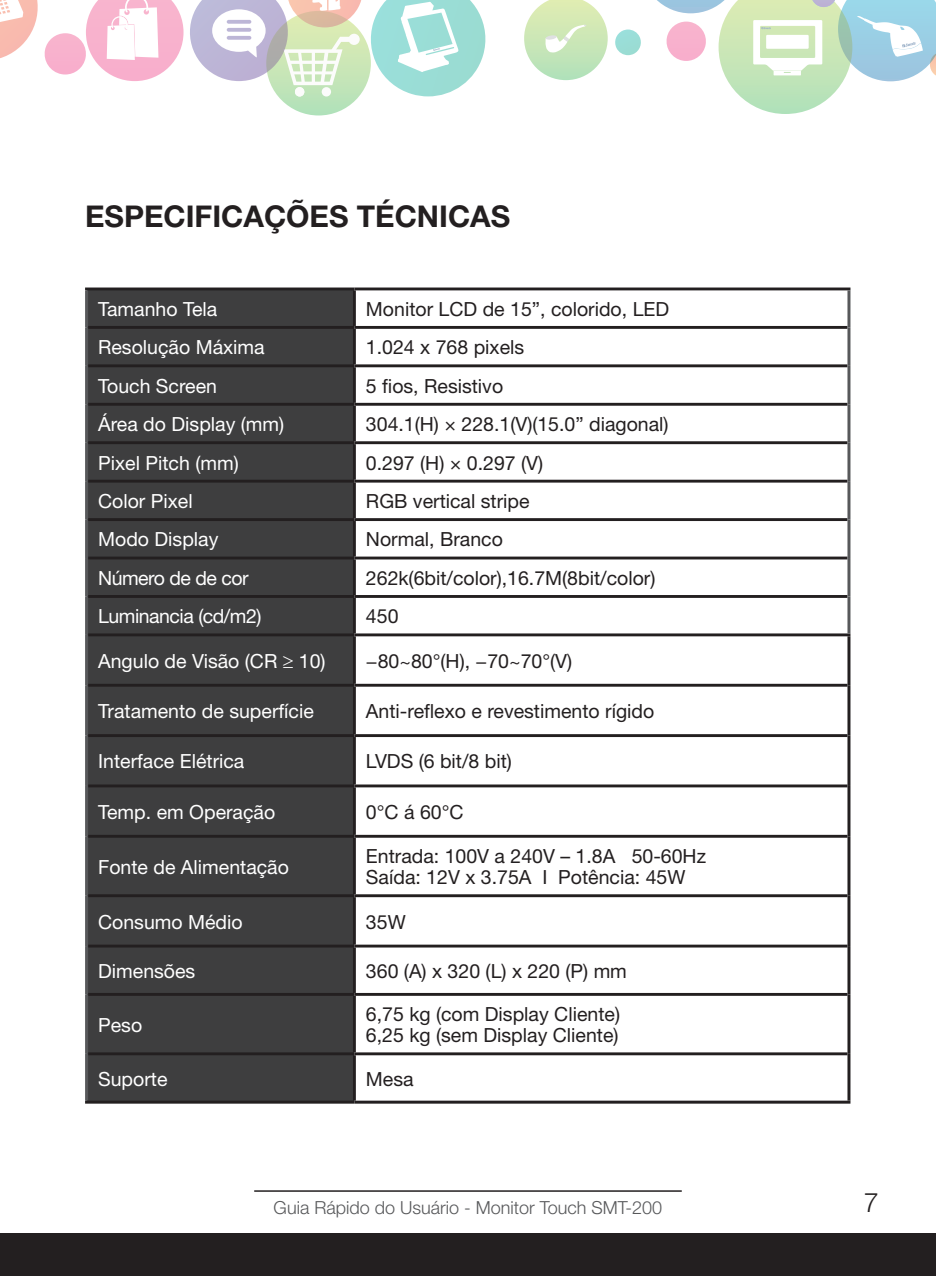
<style>
.page{position:relative;width:936px;height:1276px;background:#fff}
.page>*{position:absolute;margin:0;border:0;box-sizing:border-box;transform-origin:0 0}
.t1{font:700 30px "Helvetica Neue";color:#231f20}
.t2{font:300 27px "Helvetica Neue";color:#231f20}
.t3{font:19.5px "Helvetica Neue";color:#231f20}
.t4{font:19.5px "Helvetica Neue";color:#fff}
.t5{font:19.5px "Helvetica Neue";letter-spacing:-.025em;color:#fff}
.t6{font:300 18px "Helvetica Neue";color:#57585a}
</style>
<div class="page">
<div style="left:266px;top:11px;width:105px;height:104px;background:#b6e2b9;border-radius:52px"></div>
<svg style="left:524px;top:0;width:83px;height:80px"></svg>
<svg style="left:0;top:0;width:486px;height:96px"></svg>
<svg style="left:615px;top:0;width:320px;height:114px"></svg>
<div style="left:0;top:1233px;width:935px;height:43px;background:#231f20"></div>
<hr style="left:254px;top:1190px;width:427px;height:1px;background:#231f20">
<div style="left:88px;top:290px;width:265px;height:810px;background:#3e3e3f"></div>
<svg style="left:356px;top:290px;width:491px;height:766px"></svg>
<hr style="left:353px;top:290px;width:3px;height:36px;background:#231f20">
<hr style="left:353px;top:329px;width:3px;height:35px;background:#231f20">
<hr style="left:353px;top:367px;width:3px;height:36px;background:#231f20">
<hr style="left:353px;top:406px;width:3px;height:35px;background:#231f20">
<hr style="left:353px;top:444px;width:3px;height:36px;background:#231f20">
<hr style="left:353px;top:482px;width:3px;height:36px;background:#231f20">
<hr style="left:353px;top:521px;width:3px;height:35px;background:#231f20">
<hr style="left:353px;top:559px;width:3px;height:36px;background:#231f20">
<hr style="left:353px;top:598px;width:3px;height:35px;background:#231f20">
<hr style="left:353px;top:636px;width:3px;height:48px;background:#231f20">
<hr style="left:353px;top:686px;width:3px;height:48px;background:#231f20">
<hr style="left:353px;top:737px;width:3px;height:47px;background:#231f20">
<hr style="left:353px;top:787px;width:3px;height:48px;background:#231f20">
<hr style="left:353px;top:837px;width:3px;height:57px;background:#231f20">
<hr style="left:353px;top:897px;width:3px;height:47px;background:#231f20">
<hr style="left:353px;top:947px;width:3px;height:46px;background:#231f20">
<hr style="left:353px;top:996px;width:3px;height:56px;background:#231f20">
<hr style="left:353px;top:1055px;width:3px;height:45px;background:#231f20">
<hr style="left:85px;top:287px;width:269px;height:3px;background:#231f20">
<hr style="left:354px;top:287px;width:496px;height:3px;background:#231f20">
<hr style="left:88px;top:326px;width:266px;height:3px;background:#231f20">
<hr style="left:354px;top:326px;width:493px;height:3px;background:#231f20">
<hr style="left:88px;top:364px;width:266px;height:3px;background:#231f20">
<hr style="left:354px;top:364px;width:493px;height:3px;background:#231f20">
<hr style="left:88px;top:403px;width:266px;height:3px;background:#231f20">
<hr style="left:354px;top:403px;width:493px;height:3px;background:#231f20">
<hr style="left:88px;top:441px;width:266px;height:3px;background:#231f20">
<hr style="left:354px;top:441px;width:493px;height:3px;background:#231f20">
<hr style="left:88px;top:480px;width:266px;height:2px;background:#231f20">
<hr style="left:354px;top:480px;width:493px;height:2px;background:#231f20">
<hr style="left:88px;top:518px;width:266px;height:3px;background:#231f20">
<hr style="left:354px;top:518px;width:493px;height:3px;background:#231f20">
<hr style="left:88px;top:556px;width:266px;height:3px;background:#231f20">
<hr style="left:354px;top:556px;width:493px;height:3px;background:#231f20">
<hr style="left:88px;top:595px;width:266px;height:3px;background:#231f20">
<hr style="left:354px;top:595px;width:493px;height:3px;background:#231f20">
<hr style="left:88px;top:633px;width:266px;height:3px;background:#231f20">
<hr style="left:354px;top:633px;width:496px;height:3px;background:#231f20">
<hr style="left:88px;top:684px;width:266px;height:2px;background:#231f20">
<hr style="left:354px;top:684px;width:493px;height:2px;background:#231f20">
<hr style="left:88px;top:734px;width:266px;height:3px;background:#231f20">
<hr style="left:354px;top:734px;width:493px;height:3px;background:#231f20">
<hr style="left:88px;top:784px;width:266px;height:3px;background:#231f20">
<hr style="left:354px;top:784px;width:493px;height:3px;background:#231f20">
<hr style="left:88px;top:835px;width:266px;height:2px;background:#231f20">
<hr style="left:354px;top:835px;width:493px;height:2px;background:#231f20">
<hr style="left:88px;top:894px;width:266px;height:3px;background:#231f20">
<hr style="left:354px;top:894px;width:493px;height:3px;background:#231f20">
<hr style="left:88px;top:944px;width:266px;height:3px;background:#231f20">
<hr style="left:354px;top:944px;width:493px;height:3px;background:#231f20">
<hr style="left:88px;top:993px;width:266px;height:3px;background:#231f20">
<hr style="left:354px;top:993px;width:493px;height:3px;background:#231f20">
<hr style="left:88px;top:1052px;width:266px;height:3px;background:#231f20">
<hr style="left:354px;top:1052px;width:493px;height:3px;background:#231f20">
<hr style="left:85px;top:290px;width:3px;height:37px;background:#57585a">
<hr style="left:847px;top:290px;width:3px;height:37px;background:#57585a">
<hr style="left:85px;top:327px;width:3px;height:39px;background:#57585a">
<hr style="left:847px;top:327px;width:3px;height:39px;background:#57585a">
<hr style="left:85px;top:366px;width:3px;height:38px;background:#57585a">
<hr style="left:847px;top:366px;width:3px;height:38px;background:#57585a">
<hr style="left:85px;top:404px;width:3px;height:39px;background:#57585a">
<hr style="left:847px;top:404px;width:3px;height:39px;background:#57585a">
<hr style="left:85px;top:443px;width:3px;height:38px;background:#57585a">
<hr style="left:847px;top:443px;width:3px;height:38px;background:#57585a">
<hr style="left:85px;top:481px;width:3px;height:38px;background:#57585a">
<hr style="left:847px;top:481px;width:3px;height:38px;background:#57585a">
<hr style="left:85px;top:519px;width:3px;height:39px;background:#57585a">
<hr style="left:847px;top:519px;width:3px;height:39px;background:#57585a">
<hr style="left:85px;top:558px;width:3px;height:38px;background:#57585a">
<hr style="left:847px;top:558px;width:3px;height:38px;background:#57585a">
<hr style="left:85px;top:596px;width:3px;height:39px;background:#57585a">
<hr style="left:847px;top:596px;width:3px;height:37px;background:#57585a">
<hr style="left:85px;top:635px;width:3px;height:50px;background:#57585a">
<hr style="left:85px;top:685px;width:3px;height:50px;background:#57585a">
<hr style="left:85px;top:735px;width:3px;height:51px;background:#57585a">
<hr style="left:85px;top:786px;width:3px;height:50px;background:#57585a">
<hr style="left:85px;top:836px;width:3px;height:59px;background:#57585a">
<hr style="left:85px;top:895px;width:3px;height:51px;background:#57585a">
<hr style="left:85px;top:946px;width:3px;height:48px;background:#57585a">
<hr style="left:85px;top:994px;width:3px;height:60px;background:#57585a">
<hr style="left:85px;top:1054px;width:3px;height:46px;background:#57585a">
<hr style="left:847px;top:636px;width:3px;height:49px;background:#231f20">
<hr style="left:847px;top:685px;width:3px;height:50px;background:#231f20">
<hr style="left:847px;top:735px;width:3px;height:51px;background:#231f20">
<hr style="left:847px;top:786px;width:3px;height:50px;background:#231f20">
<hr style="left:847px;top:836px;width:3px;height:59px;background:#231f20">
<hr style="left:847px;top:895px;width:3px;height:51px;background:#231f20">
<hr style="left:847px;top:946px;width:3px;height:48px;background:#231f20">
<hr style="left:847px;top:994px;width:3px;height:60px;background:#231f20">
<hr style="left:847px;top:1054px;width:3px;height:46px;background:#231f20">
<hr style="left:85px;top:1100px;width:269px;height:3px;background:#231f20">
<hr style="left:354px;top:1100px;width:496px;height:3px;background:#231f20">
<p class="t1" style="left:85px;top:197px;width:427px">ESPECIFICAÇÕES TÉCNICAS</p>
<p class="t4" style="left:98px;top:297px;width:121px">Tamanho Tela</p>
<p class="t3" style="left:366px;top:297px;width:305px">Monitor LCD de 15”, colorido, LED</p>
<p class="t4" style="left:98px;top:336px;width:168px">Resolução Máxima</p>
<p class="t3" style="left:366px;top:336px;width:160px">1.024 x 768 pixels</p>
<p class="t4" style="left:98px;top:374px;width:120px">Touch Screen</p>
<p class="t3" style="left:366px;top:374px;width:139px">5 fios, Resistivo</p>
<p class="t4" style="left:98px;top:412px;width:188px">Área do Display (mm)</p>
<p class="t3" style="left:366px;top:412px;width:304px">304.1(H) × 228.1(V)(15.0” diagonal)</p>
<p class="t4" style="left:98px;top:451px;width:142px">Pixel Pitch (mm)</p>
<p class="t3" style="left:366px;top:451px;width:179px">0.297 (H) × 0.297 (V)</p>
<p class="t4" style="left:98px;top:489px;width:96px">Color Pixel</p>
<p class="t3" style="left:366px;top:489px;width:165px">RGB vertical stripe</p>
<p class="t4" style="left:98px;top:528px;width:122px">Modo Display</p>
<p class="t3" style="left:366px;top:528px;width:138px">Normal, Branco</p>
<p class="t5" style="left:98px;top:566px;width:152px">Número de de cor</p>
<p class="t3" style="left:366px;top:566px;width:291px">262k(6bit/color),16.7M(8bit/color)</p>
<p class="t5" style="left:98px;top:605px;width:165px">Luminancia (cd/m2)</p>
<p class="t3" style="left:366px;top:605px;width:34px">450</p>
<p class="t4" style="left:98px;top:649px;width:229px">Angulo de Visão (CR ≥ 10)</p>
<p class="t3" style="left:366px;top:649px;width:208px">−80~80°(H), −70~70°(V)</p>
<p class="t4" style="left:98px;top:699px;width:217px">Tratamento de superfície</p>
<p class="t3" style="left:366px;top:699px;width:290px">Anti-reflexo e revestimento rígido</p>
<p class="t4" style="left:98px;top:750px;width:148px">Interface Elétrica</p>
<p class="t3" style="left:366px;top:750px;width:147px">LVDS (6 bit/8 bit)</p>
<p class="t4" style="left:98px;top:800px;width:179px">Temp. em Operação</p>
<p class="t3" style="left:366px;top:800px;width:99px">0°C á 60°C</p>
<p class="t4" style="left:98px;top:855px;width:192px">Fonte de Alimentação</p>
<p class="t3" style="left:366px;top:844px;width:341px">Entrada: 100V a 240V – 1.8A 50-60Hz</p>
<p class="t3" style="left:366px;top:865px;width:321px">Saída: 12V x 3.75A I Potência: 45W</p>
<p class="t4" style="left:98px;top:910px;width:146px">Consumo Médio</p>
<p class="t3" style="left:366px;top:910px;width:41px">35W</p>
<p class="t4" style="left:98px;top:959px;width:99px">Dimensões</p>
<p class="t3" style="left:366px;top:959px;width:262px">360 (A) x 320 (L) x 220 (P) mm</p>
<p class="t4" style="left:98px;top:1013px;width:46px">Peso</p>
<p class="t3" style="left:366px;top:1002px;width:255px">6,75 kg (com Display Cliente)</p>
<p class="t3" style="left:366px;top:1023px;width:254px">6,25 kg (sem Display Cliente)</p>
<p class="t4" style="left:98px;top:1067px;width:71px">Suporte</p>
<p class="t3" style="left:366px;top:1067px;width:49px">Mesa</p>
<p class="t6" style="left:273px;top:1196px;width:390px">Guia Rápido do Usuário - Monitor Touch SMT-200</p>
<h2 class="t2" style="left:863px;top:1186px;width:17px">7</h2>
</div>
